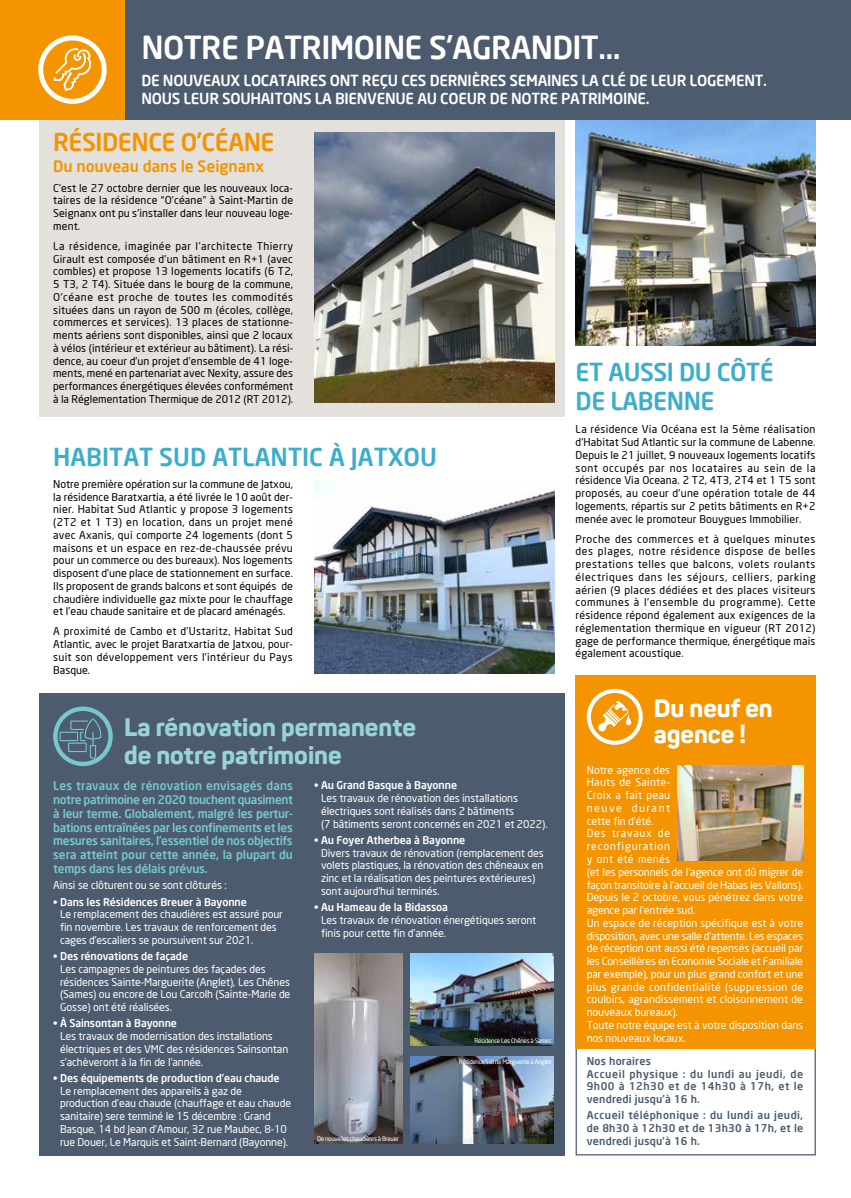
<style>
.page{position:relative;width:851px;height:1198px;background:#fff}
.page>*{position:absolute;margin:0;border:0;box-sizing:border-box;transform-origin:0 0}
.t1{font:500 31.25px "Neo Sans";letter-spacing:-.02em;color:#fff}
.t2{font:800 25px/27.5px "Panton";color:#97d3d9}
.t3{font:800 25px/26.2px "Panton";color:#fff}
.t4{font:500 24.38px "Neo Sans";color:#3cadca}
.t5{font:500 24.38px/29.2px "Neo Sans";letter-spacing:-.02em;color:#3cadca}
.t6{font:500 24.38px "Neo Sans";letter-spacing:-.02em;color:#f39400}
.t7{font:500 15.62px "Neo Sans";letter-spacing:-.005em;color:#f39400}
.t8{font:500 15px/18px "Neo Sans";letter-spacing:-.02em;color:#fff}
.t9{font:500 11.88px/13.8px "Neo Sans";letter-spacing:-.005em;color:#78c7ce;text-align:justify}
.t10{font:10.62px/12.8px "Neo Sans";letter-spacing:.005em;color:#000;text-align:justify}
.t11{font:10.62px/12.8px "Neo Sans";letter-spacing:-.01em;color:#fff}
.t12{font:500 10.62px "Neo Sans";letter-spacing:-.01em;color:#fff}
.t13{font:500 10.62px/12.8px "Neo Sans";letter-spacing:.03em;color:#4c5b6e}
.t14{font:6.25px "Neo Sans";letter-spacing:-.05em;color:#fff}
</style>
<div class="page">
<div style="left:39px;top:120px;width:525px;height:296px;background:#e4e1dd"></div>
<div style="left:39px;top:693px;width:526px;height:462px;background:#4c5b6e"></div>
<svg style="left:59px;top:718px;width:43px;height:41px"></svg>
<div style="left:53px;top:706px;width:60px;height:60px;border:4px solid #78c7ce;border-radius:50%"></div>
<img style="left:314px;top:132px;width:240px;height:271px">
<img style="left:314px;top:480px;width:240px;height:193px">
<img style="left:575px;top:120px;width:240px;height:225px">
<img style="left:410px;top:1056px;width:144px;height:88px">
<img style="left:410px;top:953px;width:144px;height:92px">
<img style="left:314px;top:953px;width:89px;height:191px">
<div style="left:124px;top:0;width:726px;height:120px;background:#4c5b6e"></div>
<div style="left:0;top:0;width:124px;height:120px;background:#f39400"></div>
<div style="left:38px;top:35px;width:69px;height:69px;border:5px solid #fff;border-radius:50%"></div>
<svg style="left:53px;top:47px;width:40px;height:45px"></svg>
<div style="left:575px;top:1041px;width:240px;height:114px;border:1px solid #4c5b6e"></div>
<div style="left:575px;top:675px;width:240px;height:373px;background:#f39400"></div>
<div style="left:586px;top:689px;width:56px;height:56px;border:4px solid #fff;border-radius:50%"></div>
<svg style="left:597px;top:697px;width:32px;height:35px"></svg>
<svg style="left:625px;top:714px;width:6px;height:11px"></svg>
<img style="left:677px;top:765px;width:126px;height:95px">
<h1 class="t1" style="left:141px;top:28px;width:480px">NOTRE PATRIMOINE S’AGRANDIT…</h1>
<h3 class="t8" style="left:141px;top:71px;width:627px">DE NOUVEAUX LOCATAIRES ONT REÇU CES DERNIÈRES SEMAINES LA CLÉ DE LEUR LOGEMENT.<br>NOUS LEUR SOUHAITONS LA BIENVENUE AU COEUR DE NOTRE PATRIMOINE.</h3>
<h3 class="t6" style="left:53px;top:126px;width:223px">RÉSIDENCE O’CÉANE</h3>
<h3 class="t7" style="left:53px;top:157px;width:212px">Du nouveau dans le Seignanx</h3>
<p class="t10" style="left:53px;top:181px;width:241px">C’est le 27 octobre dernier que les nouveaux loca&shy;taires de la résidence “O’céane” à Saint-Martin de Seignanx ont pu s’installer dans leur nouveau loge&shy;ment.</p>
<p class="t10" style="left:53px;top:239px;width:241px">La résidence, imaginée par l’architecte Thierry Girault est composée d’un bâtiment en R+1 (avec combles) et propose 13 logements locatifs (6 T2, 5 T3, 2 T4). Située dans le bourg de la commune, O’céane est proche de toutes les commodités situées dans un rayon de 500 m (écoles, collège, commerces et services). 13 places de stationne&shy;ments aériens sont disponibles, ainsi que 2 locaux à vélos (intérieur et extérieur au bâtiment). La rési&shy;dence, au coeur d’un projet d’ensemble de 41 loge&shy;ments, mené en partenariat avec Nexity, assure des performances énergétiques élevées conformément à la Réglementation Thermique de 2012 (RT 2012).</p>
<h3 class="t4" style="left:53px;top:442px;width:385px">HABITAT SUD ATLANTIC À JATXOU</h3>
<p class="t10" style="left:53px;top:477px;width:241px">Notre première opération sur la commune de Jatxou, la résidence Baratxartia, a été livrée le 10 août der&shy;nier. Habitat Sud Atlantic y propose 3 logements (2T2 et 1 T3) en location, dans un projet mené avec Axanis, qui comporte 24 logements (dont 5 maisons et un espace en rez-de-chaussée prévu pour un commerce ou des bureaux). Nos logements disposent d’une place de stationnement en surface.<br>Ils proposent de grands balcons et sont équipés de chaudière individuelle gaz mixte pour le chauffage et l’eau chaude sanitaire et de placard aménagés.</p>
<p class="t10" style="left:53px;top:625px;width:241px">A proximité de Cambo et d’Ustaritz, Habitat Sud Atlantic, avec le projet Baratxartia de Jatxou, pour&shy;suit son développement vers l’intérieur du Pays Basque.</p>
<h2 class="t2" style="left:124px;top:713px;width:293px">La rénovation permanente de notre patrimoine</h2>
<p class="t9" style="left:53px;top:779px;width:241px">Les travaux de rénovation envisagés dans notre patrimoine en 2020 touchent quasiment à leur terme. Globalement, malgré les pertur&shy;bations entraînées par les confinements et les mesures sanitaires, l’essentiel de nos objectifs sera atteint pour cette année, la plupart du temps dans les délais prévus.</p>
<p class="t11" style="left:53px;top:879px;width:175px">Ainsi se clôturent ou se sont clôturés :</p>
<p class="t12" style="left:53px;top:895px;width:195px">• Dans les Résidences Breuer à Bayonne</p>
<p class="t11" style="left:60px;top:908px;width:224px">Le remplacement des chaudières est assuré pour fin novembre. Les travaux de renforcement des cages d’escaliers se poursuivent sur 2021.</p>
<p class="t12" style="left:53px;top:949px;width:136px">• Des rénovations de façade</p>
<p class="t11" style="left:60px;top:962px;width:232px">Les campagnes de peintures des façades des résidences Sainte-Marguerite (Anglet), Les Chênes (Sames) ou encore de Lou Carcolh (Sainte-Marie de Gosse) ont été réalisées.</p>
<p class="t12" style="left:53px;top:1016px;width:125px">• À Sainsontan à Bayonne</p>
<p class="t11" style="left:60px;top:1029px;width:230px">Les travaux de modernisation des installations électriques et des VMC des résidences Sainsontan s’achèveront à la fin de l’année.</p>
<p class="t12" style="left:53px;top:1071px;width:228px">• Des équipements de production d’eau chaude</p>
<p class="t11" style="left:60px;top:1084px;width:232px">Le remplacement des appareils à gaz de production d’eau chaude (chauffage et eau chaude sanitaire) sere terminé le 15 décembre : Grand Basque, 14 bd Jean d’Amour, 32 rue Maubec, 8-10 rue Douer, Le Marquis et Saint-Bernard (Bayonne).</p>
<p class="t12" style="left:314px;top:779px;width:144px">• Au Grand Basque à Bayonne</p>
<p class="t11" style="left:321px;top:791px;width:228px">Les travaux de rénovation des installations électriques sont réalisés dans 2 bâtiments<br>(7 bâtiments seront concernés en 2021 et 2022).</p>
<p class="t12" style="left:314px;top:833px;width:153px">• Au Foyer Atherbea à Bayonne</p>
<p class="t11" style="left:321px;top:846px;width:224px">Divers travaux de rénovation (remplacement des volets plastiques, la rénovation des chêneaux en zinc et la réalisation des peintures extérieures) sont aujourd’hui terminés.</p>
<p class="t12" style="left:314px;top:900px;width:135px">• Au Hameau de la Bidassoa</p>
<p class="t11" style="left:321px;top:913px;width:217px">Les travaux de rénovation énergétiques seront finis pour cette fin d’année.</p>
<p class="t14" style="left:317px;top:1134px;width:83px">De nouvelles chaudières à Breuer</p>
<p class="t14" style="left:474px;top:1036px;width:78px">Résidence Les Chênes à Sames</p>
<p class="t14" style="left:459px;top:1057px;width:94px">Résidence Sainte Marguerite à Anglet</p>
<h3 class="t5" style="left:575px;top:356px;width:200px">ET AUSSI DU CÔTÉ<br>DE LABENNE</h3>
<p class="t10" style="left:575px;top:423px;width:241px">La résidence Via Océana est la 5ème réalisation d’Habitat Sud Atlantic sur la commune de Labenne.<br>Depuis le 21 juillet, 9 nouveaux logements locatifs sont occupés par nos locataires au sein de la résidence Via Oceana. 2 T2, 4T3, 2T4 et 1 T5 sont proposés, au coeur d’une opération totale de 44 logements, répartis sur 2 petits bâtiments en R+2 menée avec le promoteur Bouygues Immobilier.</p>
<p class="t10" style="left:575px;top:532px;width:241px">Proche des commerces et à quelques minutes des plages, notre résidence dispose de belles prestations telles que balcons, volets roulants électriques dans les séjours, celliers, parking aérien (9 places dédiées et des places visiteurs communes à l’ensemble du programme). Cette résidence répond également aux exigences de la réglementation thermique en vigueur (RT 2012) gage de performance thermique, énergétique mais également acoustique.</p>
<h2 class="t3" style="left:653px;top:695px;width:121px">Du neuf en agence !</h2>
<p class="t11" style="left:586px;top:763px;width:218px">Notre agence des<br>Hauts de Sainte-<br>Croix a fait peau<br>neuve durant<br>cette fin d’été.<br>Des travaux de<br>reconfiguration<br>y ont été menés<br>(et les personnels de l’agence ont dû migrer de façon transitoire à l’accueil de Habas les Vallons).<br>Depuis le 2 octobre, vous pénétrez dans votre agence par l’entrée sud.<br>Un espace de réception spécifique est à votre disposition, avec une salle d’attente. Les espaces de réception ont aussi été repensés (accueil par les Conseillères en Economie Sociale et Familiale par exemple), pour un plus grand confort et une plus grande confidentialité (suppression de couloirs, agrandissement et cloisonnement de nouveaux bureaux).<br>Toute notre équipe est à votre disposition dans nos nouveaux locaux.</p>
<p class="t13" style="left:586px;top:1054px;width:218px">Nos horaires<br>Accueil physique : du lundi au jeudi, de<br>9h00 à 12h30 et de 14h30 à 17h, et le vendredi jusqu’à 16 h.</p>
<p class="t13" style="left:586px;top:1109px;width:218px;text-align:justify">Accueil téléphonique : du lundi au jeudi, de 8h30 à 12h30 et de 13h30 à 17h, et le vendredi jusqu’à 16 h.</p>
</div>
